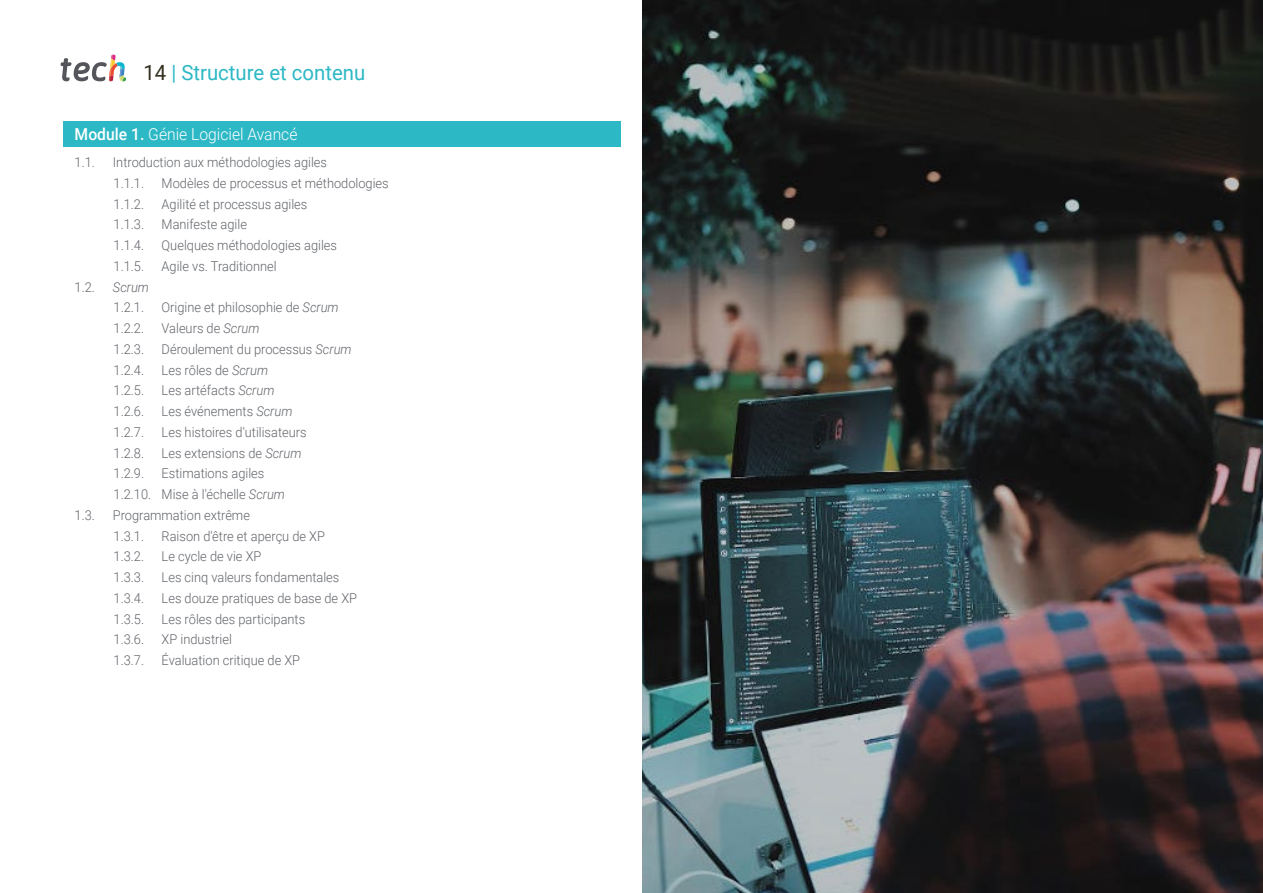
<style>
.page{position:relative;width:1263px;height:893px;background:#fff}
.page>*{position:absolute;margin:0;border:0;box-sizing:border-box;transform-origin:0 0}
.t1{font:21px "Roboto";color:#2db8c5}
.t2{font:300 16.5px "Roboto";color:#fff;scale:.95 1}
.t3{font:300 13.5px/20.7px "Roboto";color:#61646a;scale:.95 1}
.t4{font:italic 300 13.5px "Roboto";color:#61646a;scale:.95 1}
.s1{color:#312e20}
.s2{font-weight:500}
.s3{font-style:italic}
</style>
<div class="page">
<div style="left:64px;top:121px;width:557px;height:25px;background:#2db8c5"></div>
<svg style="left:61px;top:55px;width:65px;height:27px"></svg>
<img style="left:642px;top:0;width:621px;height:893px">
<h1 class="t1" style="left:144px;top:57px;width:223px"><span class="s1">14</span> | Structure et contenu</h1>
<p class="t2" style="left:75px;top:123px;width:236px"><span class="s2">Module 1.</span> Génie Logiciel Avancé</p>
<p class="t3" style="left:75px;top:151px;width:23px">1.1.</p>
<p class="t3" style="left:113px;top:151px;width:227px">Introduction aux méthodologies agiles<br>1.1.1.</p>
<p class="t3" style="left:162px;top:172px;width:240px">Modèles de processus et méthodologies</p>
<p class="t3" style="left:114px;top:193px;width:34px">1.1.2.</p>
<p class="t3" style="left:162px;top:193px;width:155px">Agilité et processus agiles</p>
<p class="t3" style="left:114px;top:214px;width:34px">1.1.3.</p>
<p class="t3" style="left:162px;top:214px;width:91px">Manifeste agile</p>
<p class="t3" style="left:114px;top:234px;width:34px">1.1.4.</p>
<p class="t3" style="left:162px;top:234px;width:186px">Quelques méthodologies agiles</p>
<p class="t3" style="left:114px;top:255px;width:34px">1.1.5.</p>
<p class="t3" style="left:162px;top:255px;width:123px">Agile vs. Traditionnel</p>
<p class="t3" style="left:75px;top:276px;width:23px">1.2.</p>
<p class="t4" style="left:113px;top:277px;width:40px">Scrum</p>
<p class="t3" style="left:114px;top:297px;width:34px">1.2.1.</p>
<p class="t3" style="left:162px;top:297px;width:188px">Origine et philosophie de <span class="s3">Scrum</span></p>
<p class="t3" style="left:114px;top:317px;width:34px">1.2.2.</p>
<p class="t3" style="left:162px;top:317px;width:105px">Valeurs de <span class="s3">Scrum</span></p>
<p class="t3" style="left:114px;top:338px;width:34px">1.2.3.</p>
<p class="t3" style="left:162px;top:338px;width:201px">Déroulement du processus <span class="s3">Scrum</span></p>
<p class="t3" style="left:114px;top:359px;width:34px">1.2.4.</p>
<p class="t3" style="left:162px;top:359px;width:114px">Les rôles de <span class="s3">Scrum</span></p>
<p class="t3" style="left:114px;top:380px;width:34px">1.2.5.</p>
<p class="t3" style="left:162px;top:380px;width:120px">Les artéfacts <span class="s3">Scrum</span></p>
<p class="t3" style="left:114px;top:400px;width:34px">1.2.6.</p>
<p class="t3" style="left:162px;top:400px;width:139px">Les événements <span class="s3">Scrum</span></p>
<p class="t3" style="left:114px;top:421px;width:34px">1.2.7.</p>
<p class="t3" style="left:162px;top:421px;width:154px">Les histoires d'utilisateurs</p>
<p class="t3" style="left:114px;top:442px;width:34px">1.2.8.</p>
<p class="t3" style="left:162px;top:442px;width:149px">Les extensions de <span class="s3">Scrum</span></p>
<p class="t3" style="left:114px;top:463px;width:34px">1.2.9.</p>
<p class="t3" style="left:114px;top:463px;width:182px;text-indent:48px">Estimations agiles<br>1.2.10. Mise à l'échelle <span class="s3">Scrum</span></p>
<p class="t3" style="left:75px;top:504px;width:23px">1.3.</p>
<p class="t3" style="left:113px;top:504px;width:146px">Programmation extrême<br>1.3.1.</p>
<p class="t3" style="left:162px;top:525px;width:174px">Raison d'être et aperçu de XP</p>
<p class="t3" style="left:114px;top:546px;width:34px">1.3.2.</p>
<p class="t3" style="left:162px;top:546px;width:107px">Le cycle de vie XP</p>
<p class="t3" style="left:114px;top:566px;width:34px">1.3.3.</p>
<p class="t3" style="left:162px;top:566px;width:189px">Les cinq valeurs fondamentales</p>
<p class="t3" style="left:114px;top:587px;width:34px">1.3.4.</p>
<p class="t3" style="left:162px;top:587px;width:207px">Les douze pratiques de base de XP</p>
<p class="t3" style="left:114px;top:608px;width:34px">1.3.5.</p>
<p class="t3" style="left:162px;top:608px;width:153px">Les rôles des participants</p>
<p class="t3" style="left:114px;top:629px;width:34px">1.3.6.</p>
<p class="t3" style="left:162px;top:629px;width:75px">XP industriel</p>
<p class="t3" style="left:114px;top:649px;width:34px">1.3.7.</p>
<p class="t3" style="left:162px;top:649px;width:147px">Évaluation critique de XP</p>
</div>
